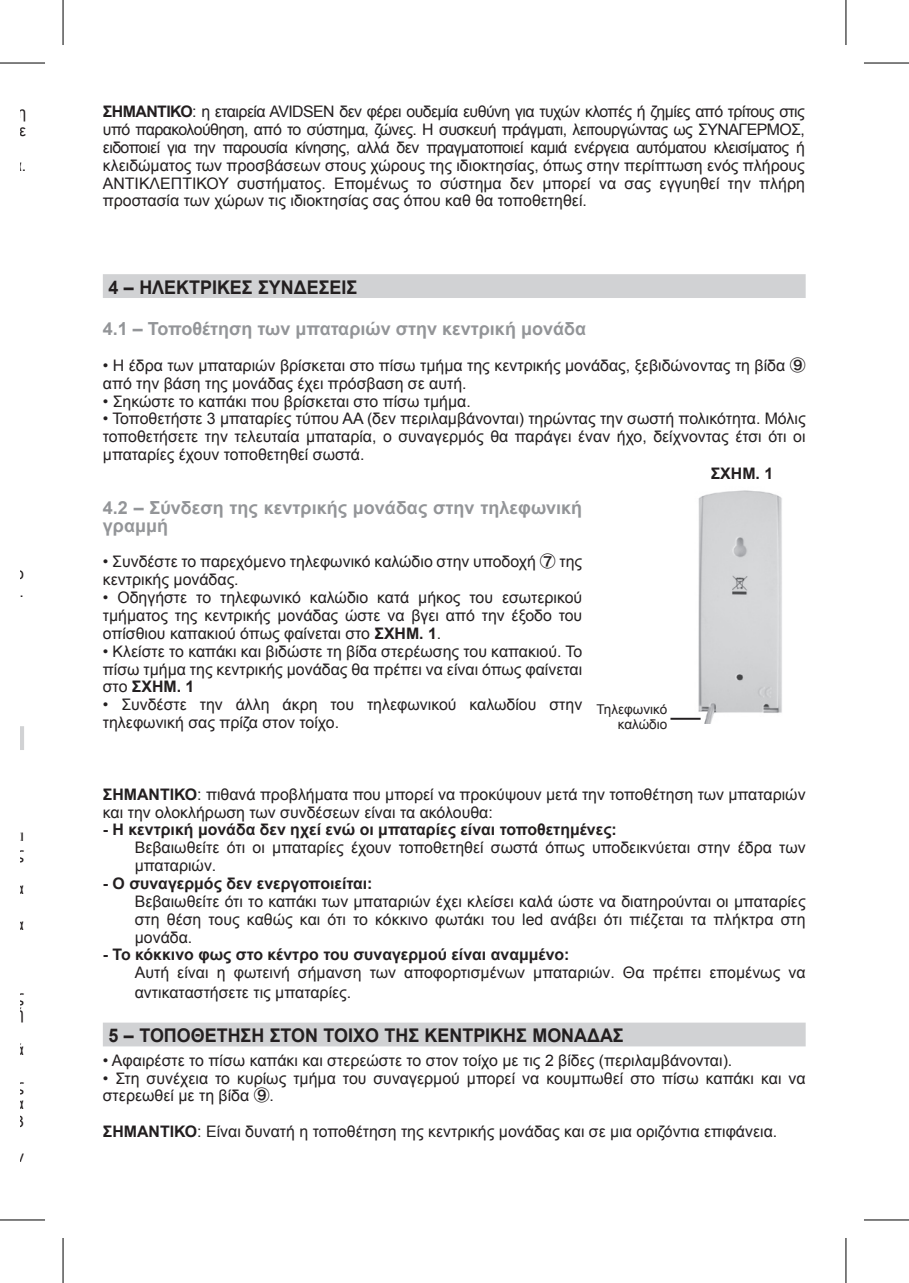
<style>
.page{position:relative;width:909px;height:1283px;background:#fff}
.page>*{position:absolute;margin:0;border:0;box-sizing:border-box;transform-origin:0 0}
.t1{font:700 18.9px "Arial";color:#231f20;scale:.95 1}
.t2{font:700 18px/18px "Arial";color:#939598}
.t3{font:15.9px/18px "Arial";color:#231f20}
.t4{font:700 15.9px "Arial";color:#231f20}
.t5{font:13.5px/15.9px "Arial";color:#231f20;text-align:right}
.s1{font-weight:700}
.s2{font-family:"Hira Kaku Pro W6"}
</style>
<div class="page">
<hr style="left:20px;top:726px;width:4px;height:24px;background:#d1d2d4">
<div style="left:103px;top:274px;width:702px;height:24px;background:#d1d2d4"></div>
<div style="left:103px;top:1022px;width:702px;height:24px;background:#d1d2d4"></div>
<img style="left:689px;top:490px;width:93px;height:234px">
<hr style="left:670px;top:718px;width:30px;height:2px;background:#231f20">
<svg style="left:846px;top:0;width:1px;height:45px"></svg>
<svg style="left:846px;top:1238px;width:1px;height:45px"></svg>
<hr style="left:0;top:62px;width:45px;height:2px;background:#000">
<hr style="left:863px;top:62px;width:45px;height:2px;background:#000">
<hr style="left:0;top:1219px;width:45px;height:1px;background:#000">
<hr style="left:863px;top:1219px;width:45px;height:1px;background:#000">
<hr style="left:62px;top:0;width:2px;height:45px;background:#000">
<hr style="left:62px;top:1238px;width:2px;height:45px;background:#000">
<hr style="left:845px;top:0;width:1px;height:45px;background:#000">
<hr style="left:845px;top:1238px;width:1px;height:45px;background:#000">
<p class="t3" style="left:10px;top:121px;width:17px">με</p>
<p class="t3" style="left:3px;top:157px;width:25px">εια.</p>
<p class="t3" style="left:4px;top:1076px;width:21px">ως</p>
<p class="t3" style="left:1px;top:1112px;width:24px">ν 3</p>
<p class="t3" style="left:103px;top:103px;width:703px;text-align:justify"><span class="s1">ΣΗΜΑΝΤΙΚΟ</span>: η εταιρεία AVIDSEN δεν φέρει ουδεμία ευθύνη για τυχών κλοπές ή ζημίες από τρίτους στις υπό παρακολούθηση, από το σύστημα, ζώνες. Η συσκευή πράγματι, λειτουργώντας ως ΣΥΝΑΓΕΡΜΟΣ, ειδοποιεί για την παρουσία κίνησης, αλλά δεν πραγματοποιεί καμιά ενέργεια αυτόματου κλεισίματος ή κλειδώματος των προσβάσεων στους χώρους της ιδιοκτησίας, όπως στην περίπτωση ενός πλήρους ΑΝΤΙΚΛΕΠΤΙΚΟΥ συστήματος. Επομένως το σύστημα δεν μπορεί να σας εγγυηθεί την πλήρη προστασία των χώρων τις ιδιοκτησίας σας όπου καθ θα τοποθετηθεί.</p>
<p class="t1" style="left:108px;top:274px;width:263px">4 – ΗΛΕΚΤΡΙΚΕΣ ΣΥΝΔΕΣΕΙΣ</p>
<p class="t2" style="left:103px;top:320px;width:484px">4.1 – Τοποθέτηση των μπαταριών στην κεντρική μονάδα</p>
<p class="t3" style="left:103px;top:356px;width:704px">• Η έδρα των μπαταριών βρίσκεται στο πίσω τμήμα της κεντρικής μονάδας, ξεβιδώνοντας τη βίδα <span class="s2">⑨ </span>από την βάση της μονάδας έχει πρόσβαση σε αυτή.</p>
<p class="t3" style="left:103px;top:392px;width:369px">• Σηκώστε το καπάκι που βρίσκεται στο πίσω τμήμα.</p>
<p class="t3" style="left:103px;top:410px;width:704px;text-align:justify">• Τοποθετήστε 3 μπαταρίες τύπου AA (δεν περιλαμβάνονται) τηρώντας την σωστή πολικότητα. Μόλις τοποθετήσετε την τελευταία μπαταρία, ο συναγερμός θα παράγει έναν ήχο, δείχνοντας έτσι ότι οι μπαταρίες έχουν τοποθετηθεί σωστά.</p>
<p class="t2" style="left:103px;top:499px;width:481px">4.2 – Σύνδεση της κεντρικής μονάδας στην τηλεφωνική γραμμή</p>
<p class="t3" style="left:103px;top:553px;width:481px">• Συνδέστε το παρεχόμενο τηλεφωνικό καλώδιο στην υποδοχή <span class="s2">⑦</span> της κεντρικής μονάδας.</p>
<p class="t3" style="left:103px;top:589px;width:481px;text-align:justify">• Οδηγήστε το τηλεφωνικό καλώδιο κατά μήκος του εσωτερικού τμήματος της κεντρικής μονάδας ώστε να βγει από την έξοδο του οπίσθιου καπακιού όπως φαίνεται στο <span class="s1">ΣΧΗΜ. 1</span>.</p>
<p class="t3" style="left:103px;top:642px;width:481px;text-align:justify">• Κλείστε το καπάκι και βιδώστε τη βίδα στερέωσης του καπακιού. Το πίσω τμήμα της κεντρικής μονάδας θα πρέπει να είναι όπως φαίνεται στο <span class="s1">ΣΧΗΜ. 1</span></p>
<p class="t3" style="left:103px;top:696px;width:481px">• Συνδέστε την άλλη άκρη του τηλεφωνικού καλωδίου στην τηλεφωνική σας πρίζα στον τοίχο.</p>
<p class="t4" style="left:710px;top:463px;width:64px">ΣΧΗΜ. 1</p>
<p class="t5" style="left:596px;top:701px;width:72px">Τηλεφωνικό καλώδιο</p>
<p class="t3" style="left:103px;top:785px;width:704px"><span class="s1">ΣΗΜΑΝΤΙΚΟ</span>: πιθανά προβλήματα που μπορεί να προκύψουν μετά την τοποθέτηση των μπαταριών και την ολοκλήρωση των συνδέσεων είναι τα ακόλουθα:</p>
<p class="t4" style="left:103px;top:819px;width:515px">- Η κεντρική μονάδα δεν ηχεί ενώ οι μπαταρίες είναι τοποθετημένες:</p>
<p class="t3" style="left:135px;top:839px;width:672px">Βεβαιωθείτε ότι οι μπαταρίες έχουν τοποθετηθεί σωστά όπως υποδεικνύεται στην έδρα των μπαταριών.</p>
<p class="t4" style="left:103px;top:873px;width:271px">- Ο συναγερμός δεν ενεργοποιείται:</p>
<p class="t3" style="left:135px;top:892px;width:672px;text-align:justify">Βεβαιωθείτε ότι το καπάκι των μπαταριών έχει κλείσει καλά ώστε να διατηρούνται οι μπαταρίες στη θέση τους καθώς και ότι το κόκκινο φωτάκι του led ανάβει ότι πιέζεται τα πλήκτρα στη μονάδα.</p>
<p class="t4" style="left:103px;top:944px;width:468px">- Το κόκκινο φως στο κέντρο του συναγερμού είναι αναμμένο:</p>
<p class="t3" style="left:135px;top:963px;width:672px;line-height:19.8px">Αυτή είναι η φωτεινή σήμανση των αποφορτισμένων μπαταριών. Θα πρέπει επομένως να αντικαταστήσετε τις μπαταρίες.</p>
<p class="t1" style="left:108px;top:1023px;width:543px">5 – ΤΟΠΟΘΕΤΗΣΗ ΣΤΟΝ ΤΟΙΧΟ ΤΗΣ ΚΕΝΤΡΙΚΗΣ ΜΟΝΑΔΑΣ</p>
<p class="t3" style="left:103px;top:1051px;width:631px">• Αφαιρέστε το πίσω καπάκι και στερεώστε το στον τοίχο με τις 2 βίδες (περιλαμβάνονται).</p>
<p class="t3" style="left:103px;top:1069px;width:704px">• Στη συνέχεια το κυρίως τμήμα του συναγερμού μπορεί να κουμπωθεί στο πίσω καπάκι και να στερεωθεί με τη βίδα <span class="s2">⑨</span>.</p>
<p class="t3" style="left:103px;top:1122px;width:675px"><span class="s1">ΣΗΜΑΝΤΙΚΟ</span>: Είναι δυνατή η τοποθέτηση της κεντρικής μονάδας και σε μια οριζόντια επιφάνεια.</p>
</div>
